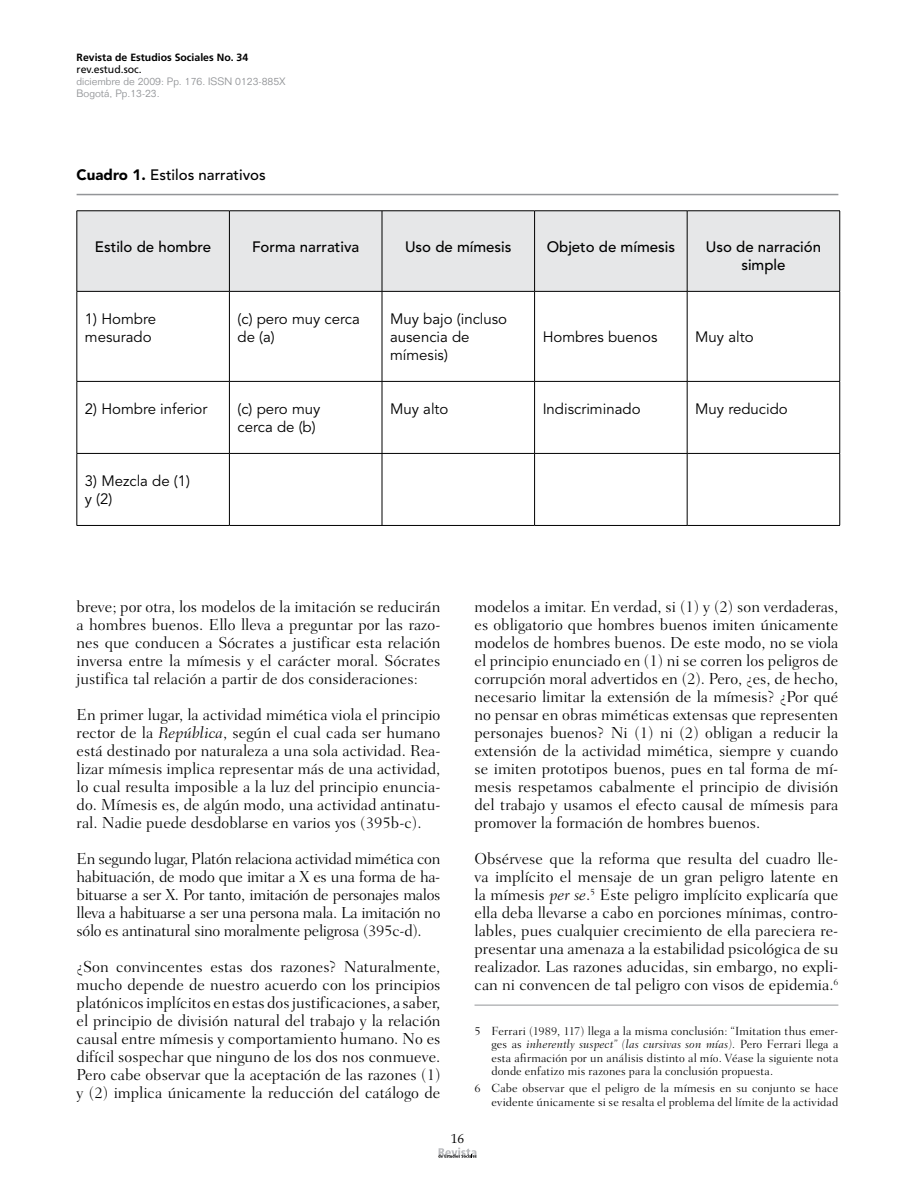
<style>
.page{position:relative;width:915px;height:1191px;background:#fff}
.page>*{position:absolute;margin:0;border:0;box-sizing:border-box;transform-origin:0 0}
.t1{font:300 16.2px/18px "Fairfield LH";color:#000;text-align:justify}
.t2{font:15px/18px "Avenir";color:#000}
.t3{font:500 15px/18px "Avenir";color:#000;text-align:center}
.t4{font:13.5px "Aldus";color:#000}
.t5{font:300 12px/13.5px "Fairfield LH";letter-spacing:.005em;color:#000;text-align:justify}
.t6{font:300 10.5px/12px "Folio";color:#939598}
.t7{font:700 10.5px "Frutiger";color:#000}
.t8{font:10.5px "Frutiger";color:#000}
.s1{font-weight:900}
.s2{font-style:italic}
</style>
<div class="page">
<hr style="left:474px;top:1004px;width:364px;height:1px;background:#939598">
<div style="left:78px;top:211px;width:761px;height:80px;background:#e6e7e8"></div>
<hr style="left:77px;top:210px;width:152px;height:1px;background:#000">
<hr style="left:77px;top:211px;width:1px;height:80px;background:#000">
<hr style="left:229px;top:210px;width:153px;height:1px;background:#000">
<hr style="left:229px;top:211px;width:1px;height:80px;background:#000">
<hr style="left:382px;top:210px;width:152px;height:1px;background:#000">
<hr style="left:381px;top:211px;width:1px;height:80px;background:#000">
<hr style="left:534px;top:210px;width:153px;height:1px;background:#000">
<hr style="left:534px;top:211px;width:1px;height:80px;background:#000">
<hr style="left:687px;top:210px;width:152px;height:1px;background:#000">
<hr style="left:686px;top:211px;width:1px;height:80px;background:#000">
<hr style="left:839px;top:211px;width:1px;height:80px;background:#000">
<hr style="left:77px;top:291px;width:152px;height:1px;background:#000">
<hr style="left:77px;top:291px;width:1px;height:90px;background:#000">
<hr style="left:229px;top:291px;width:153px;height:1px;background:#000">
<hr style="left:229px;top:291px;width:1px;height:90px;background:#000">
<hr style="left:382px;top:291px;width:152px;height:1px;background:#000">
<hr style="left:381px;top:291px;width:1px;height:90px;background:#000">
<hr style="left:534px;top:291px;width:153px;height:1px;background:#000">
<hr style="left:534px;top:291px;width:1px;height:90px;background:#000">
<hr style="left:687px;top:291px;width:152px;height:1px;background:#000">
<hr style="left:686px;top:291px;width:1px;height:90px;background:#000">
<hr style="left:839px;top:291px;width:1px;height:90px;background:#000">
<hr style="left:77px;top:381px;width:152px;height:1px;background:#000">
<hr style="left:77px;top:381px;width:1px;height:72px;background:#000">
<hr style="left:229px;top:381px;width:153px;height:1px;background:#000">
<hr style="left:229px;top:381px;width:1px;height:72px;background:#000">
<hr style="left:382px;top:381px;width:152px;height:1px;background:#000">
<hr style="left:381px;top:381px;width:1px;height:72px;background:#000">
<hr style="left:534px;top:381px;width:153px;height:1px;background:#000">
<hr style="left:534px;top:381px;width:1px;height:72px;background:#000">
<hr style="left:687px;top:381px;width:152px;height:1px;background:#000">
<hr style="left:686px;top:381px;width:1px;height:72px;background:#000">
<hr style="left:839px;top:381px;width:1px;height:72px;background:#000">
<hr style="left:77px;top:453px;width:152px;height:1px;background:#000">
<hr style="left:77px;top:453px;width:1px;height:72px;background:#000">
<hr style="left:229px;top:453px;width:153px;height:1px;background:#000">
<hr style="left:229px;top:453px;width:1px;height:72px;background:#000">
<hr style="left:382px;top:453px;width:152px;height:1px;background:#000">
<hr style="left:381px;top:453px;width:1px;height:72px;background:#000">
<hr style="left:534px;top:453px;width:153px;height:1px;background:#000">
<hr style="left:534px;top:453px;width:1px;height:72px;background:#000">
<hr style="left:687px;top:453px;width:152px;height:1px;background:#000">
<hr style="left:686px;top:453px;width:1px;height:72px;background:#000">
<hr style="left:839px;top:453px;width:1px;height:72px;background:#000">
<hr style="left:77px;top:525px;width:152px;height:1px;background:#000">
<hr style="left:229px;top:525px;width:153px;height:1px;background:#000">
<hr style="left:382px;top:525px;width:152px;height:1px;background:#000">
<hr style="left:534px;top:525px;width:153px;height:1px;background:#000">
<hr style="left:687px;top:525px;width:152px;height:1px;background:#000">
<hr style="left:77px;top:194px;width:761px;height:1px;background:#939598">
<svg style="left:438px;top:1147px;width:38px;height:10px"></svg>
<p class="t7" style="left:77px;top:51px;width:173px">Revista de Estudios Sociales No. 34</p>
<p class="t8" style="left:77px;top:63px;width:67px">rev.estud.soc.</p>
<p class="t6" style="left:77px;top:75px;width:210px">diciembre de 2009: Pp. 176. ISSN 0123-885X<br>Bogotá, Pp.13-23.</p>
<p class="t3" style="left:77px;top:166px;width:191px"><span class="s1">Cuadro 1.</span> Estilos narrativos</p>
<p class="t3" style="left:95px;top:238px;width:118px">Estilo de hombre</p>
<p class="t3" style="left:252px;top:238px;width:109px">Forma narrativa</p>
<p class="t3" style="left:405px;top:238px;width:108px">Uso de mímesis</p>
<p class="t3" style="left:546px;top:238px;width:130px">Objeto de mímesis</p>
<p class="t3" style="left:705px;top:238px;width:117px">Uso de narración simple</p>
<p class="t2" style="left:85px;top:310px;width:73px">1) Hombre mesurado</p>
<p class="t2" style="left:237px;top:310px;width:124px">(c) pero muy cerca de (a)</p>
<p class="t2" style="left:390px;top:310px;width:118px">Muy bajo (incluso ausencia de mímesis)</p>
<p class="t2" style="left:542px;top:328px;width:116px">Hombres buenos</p>
<p class="t2" style="left:695px;top:328px;width:60px">Muy alto</p>
<p class="t2" style="left:85px;top:400px;width:124px">2) Hombre inferior</p>
<p class="t2" style="left:237px;top:400px;width:84px">(c) pero muy cerca de (b)</p>
<p class="t2" style="left:390px;top:400px;width:60px">Muy alto</p>
<p class="t2" style="left:542px;top:400px;width:99px">Indiscriminado</p>
<p class="t2" style="left:695px;top:400px;width:94px">Muy reducido</p>
<p class="t2" style="left:85px;top:472px;width:107px">3) Mezcla de (1) y (2)</p>
<p class="t1" style="left:77px;top:598px;width:365px">breve; por otra, los modelos de la imitación se reducirán a hombres buenos. Ello lleva a preguntar por las razo&shy;nes que conducen a Sócrates a justificar esta relación inversa entre la mímesis y el carácter moral. Sócrates justifica tal relación a partir de dos consideraciones:</p>
<p class="t1" style="left:77px;top:706px;width:365px">En primer lugar, la actividad mimética viola el principio rector de la <span class="s2">República</span>, según el cual cada ser humano está destinado por naturaleza a una sola actividad. Rea&shy;lizar mímesis implica representar más de una actividad, lo cual resulta imposible a la luz del principio enuncia&shy;do. Mímesis es, de algún modo, una actividad antinatu&shy;ral. Nadie puede desdoblarse en varios yos (395b-c).</p>
<p class="t1" style="left:77px;top:850px;width:365px">En segundo lugar, Platón relaciona actividad mimética con habituación, de modo que imitar a X es una forma de ha&shy;bituarse a ser X. Por tanto, imitación de personajes malos lleva a habituarse a ser una persona mala. La imitación no sólo es antinatural sino moralmente peligrosa (395c-d).</p>
<p class="t1" style="left:77px;top:958px;width:365px">¿Son convincentes estas dos razones? Naturalmente, mucho depende de nuestro acuerdo con los principios platónicos implícitos en estas dos justificaciones, a saber, el principio de división natural del trabajo y la relación causal entre mímesis y comportamiento humano. No es difícil sospechar que ninguno de los dos nos conmueve.<br>Pero cabe observar que la aceptación de las razones (1) y (2) implica únicamente la reducción del catálogo de</p>
<p class="t4" style="left:450px;top:1131px;width:15px">16</p>
<p class="t1" style="left:474px;top:598px;width:365px">modelos a imitar. En verdad, si (1) y (2) son verdaderas, es obligatorio que hombres buenos imiten únicamente modelos de hombres buenos. De este modo, no se viola el principio enunciado en (1) ni se corren los peligros de corrupción moral advertidos en (2). Pero, ¿es, de hecho, necesario limitar la extensión de la mímesis? ¿Por qué no pensar en obras miméticas extensas que representen personajes buenos? Ni (1) ni (2) obligan a reducir la extensión de la actividad mimética, siempre y cuando se imiten prototipos buenos, pues en tal forma de mí&shy;mesis respetamos cabalmente el principio de división del trabajo y usamos el efecto causal de mímesis para promover la formación de hombres buenos.</p>
<p class="t1" style="left:474px;top:850px;width:365px">Obsérvese que la reforma que resulta del cuadro lle&shy;va implícito el mensaje de un gran peligro latente en la mímesis <span class="s2">per se</span>.<sup>5</sup> Este peligro implícito explicaría que ella deba llevarse a cabo en porciones mínimas, contro&shy;lables, pues cualquier crecimiento de ella pareciera re&shy;presentar una amenaza a la estabilidad psicológica de su realizador. Las razones aducidas, sin embargo, no expli&shy;can ni convencen de tal peligro con visos de epidemia.<sup>6</sup></p>
<p class="t5" style="left:491px;top:1024px;width:348px;text-indent:-17px">5 Ferrari (1989, 117) llega a la misma conclusión: “Imitation thus emer&shy;ges as <span class="s2">inherently suspect” (las cursivas son mías).</span> Pero Ferrari llega a esta afirmación por un análisis distinto al mío. Véase la siguiente nota donde enfatizo mis razones para la conclusión propuesta.</p>
<p class="t5" style="left:474px;top:1081px;width:365px;text-align:right">6 Cabe observar que el peligro de la mímesis en su conjunto se hace evidente únicamente si se resalta el problema del límite de la actividad</p>
</div>
